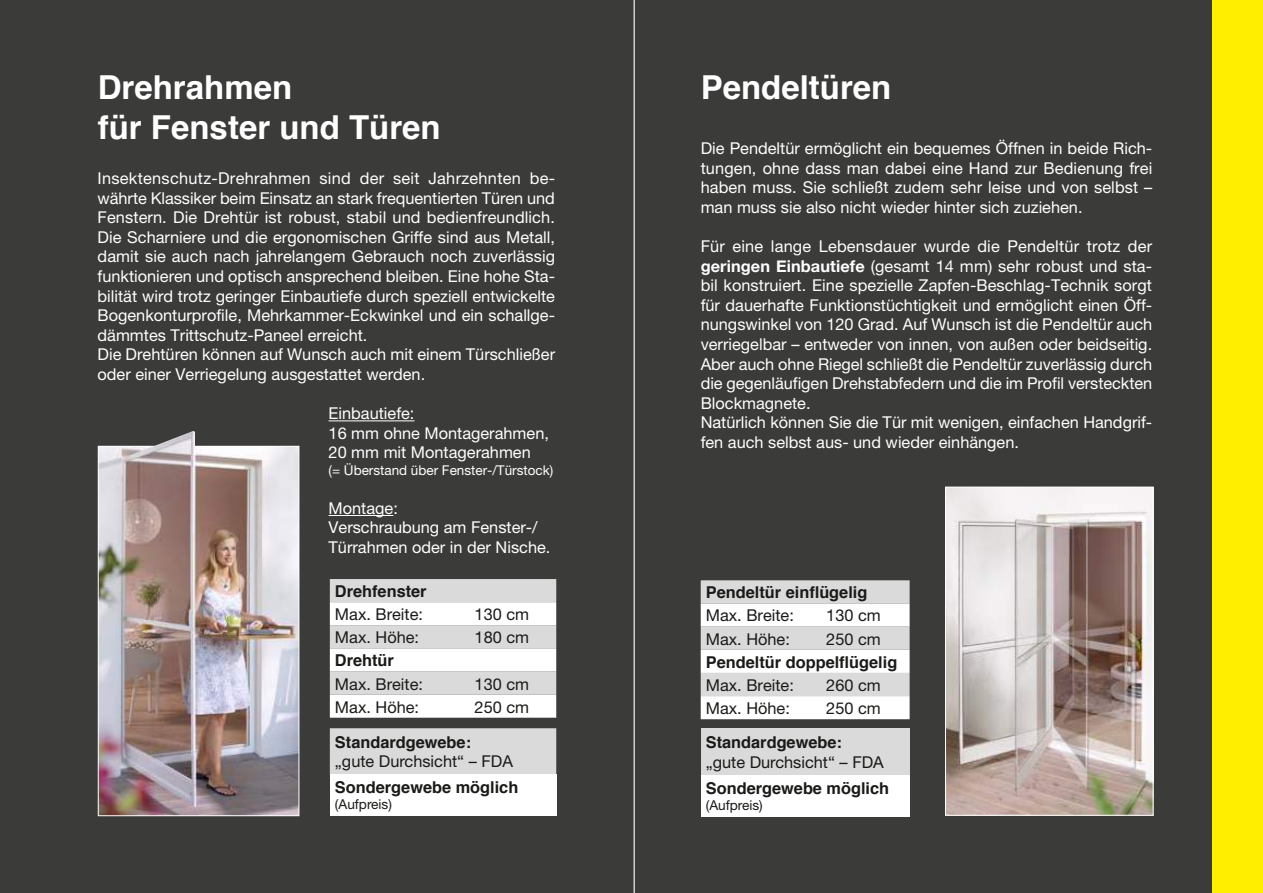
<style>
.page{position:relative;width:1263px;height:893px;background:#fff}
.page>*{position:absolute;margin:0;border:0;box-sizing:border-box;transform-origin:0 0}
.t1{font:700 33px/39.6px "Helvetica";color:#fff}
.t2{font:16.35px/19.6px "Helvetica Neue";color:#fff}
.t3{font:16.35px "Helvetica Neue";color:#1a1a18}
.t4{font:700 16.35px "Helvetica";color:#1a1a18}
.t5{font:13.65px "Helvetica Neue";color:#1a1a18}
.t6{font:13.5px "Helvetica Neue";color:#fff}
.s1{font-weight:700}
</style>
<div class="page">
<div style="left:0;top:0;width:1239px;height:893px;background:#3b3b3a"></div>
<div style="left:1212px;top:0;width:51px;height:893px;background:#fe0"></div>
<hr style="left:634px;top:0;width:1px;height:893px;background:#fff">
<hr style="left:329px;top:420px;width:85px;height:1px;background:#fff">
<hr style="left:329px;top:515px;width:64px;height:1px;background:#fff">
<img style="left:100px;top:448px;width:197px;height:366px">
<div style="left:98px;top:446px;width:201px;height:370px;border:1px solid #fff"></div>
<svg style="left:330px;top:579px;width:226px;height:195px;background:#ddd"></svg>
<div style="left:330px;top:774px;width:226px;height:42px;background:#fff"></div>
<img style="left:121px;top:431px;width:140px;height:325px">
<img style="left:947px;top:489px;width:204px;height:325px">
<div style="left:945px;top:487px;width:208px;height:329px;border:1px solid #fff"></div>
<div style="left:701px;top:729px;width:209px;height:46px;background:#dadada"></div>
<div style="left:701px;top:775px;width:209px;height:41px;background:#fff"></div>
<svg style="left:701px;top:580px;width:209px;height:139px;background:#eaeaea"></svg>
<h1 class="t1" style="left:98px;top:68px;width:344px">Drehrahmen<br>für Fenster und Türen</h1>
<p class="t2" style="left:98px;top:168px;width:459px">Insektenschutz-Drehrahmen sind der seit Jahrzehnten be&shy;währte Klassiker beim Einsatz an stark frequentierten Türen und Fenstern. Die Drehtür ist robust, stabil und bedienfreundlich.<br>Die Scharniere und die ergonomischen Griffe sind aus Metall, damit sie auch nach jahrelangem Gebrauch noch zuverlässig funktionieren und optisch ansprechend bleiben. Eine hohe Sta&shy;bilität wird trotz geringer Einbautiefe durch speziell entwickelte Bogenkonturprofile, Mehrkammer-Eckwinkel und ein schallge&shy;dämmtes Trittschutz-Paneel erreicht.<br>Die Drehtüren können auf Wunsch auch mit einem Türschließer oder einer Verriegelung ausgestattet werden.</p>
<p class="t2" style="left:329px;top:403px;width:222px">Einbautiefe:<br>16 mm ohne Montagerahmen,<br>20 mm mit Montagerahmen</p>
<p class="t6" style="left:329px;top:462px;width:226px">(= Überstand über Fenster-/Türstock)</p>
<p class="t2" style="left:329px;top:498px;width:223px">Montage:<br>Verschraubung am Fenster-/<br>Türrahmen oder in der Nische.</p>
<p class="t4" style="left:335px;top:578px;width:93px">Drehfenster</p>
<p class="t3" style="left:335px;top:605px;width:90px">Max. Breite:</p>
<p class="t3" style="left:475px;top:605px;width:56px">130 cm</p>
<p class="t3" style="left:335px;top:628px;width:86px">Max. Höhe:</p>
<p class="t3" style="left:475px;top:628px;width:56px">180 cm</p>
<p class="t4" style="left:335px;top:647px;width:60px">Drehtür</p>
<p class="t3" style="left:335px;top:674px;width:90px">Max. Breite:</p>
<p class="t3" style="left:475px;top:674px;width:56px">130 cm</p>
<p class="t3" style="left:335px;top:697px;width:86px">Max. Höhe:</p>
<p class="t3" style="left:475px;top:697px;width:56px">250 cm</p>
<p class="t4" style="left:335px;top:729px;width:138px">Standardgewebe:</p>
<p class="t3" style="left:335px;top:752px;width:179px">„gute Durchsicht“ – FDA</p>
<p class="t4" style="left:335px;top:774px;width:185px">Sondergewebe möglich</p>
<p class="t5" style="left:335px;top:796px;width:58px">(Aufpreis)</p>
<h1 class="t1" style="left:701px;top:68px;width:192px">Pendeltüren</h1>
<p class="t2" style="left:701px;top:138px;width:453px;text-align:justify">Die Pendeltür ermöglicht ein bequemes Öffnen in beide Rich&shy;tungen, ohne dass man dabei eine Hand zur Bedienung frei haben muss. Sie schließt zudem sehr leise und von selbst – man muss sie also nicht wieder hinter sich zuziehen.</p>
<p class="t2" style="left:701px;top:236px;width:453px">Für eine lange Lebensdauer wurde die Pendeltür trotz der <span class="s1">geringen Einbautiefe</span> (gesamt 14 mm) sehr robust und sta&shy;bil konstruiert. Eine spezielle Zapfen-Beschlag-Technik sorgt für dauerhafte Funktionstüchtigkeit und ermöglicht einen Öff&shy;nungswinkel von 120 Grad. Auf Wunsch ist die Pendeltür auch verriegelbar – entweder von innen, von außen oder beidseitig.<br>Aber auch ohne Riegel schließt die Pendeltür zuverlässig durch die gegenläufigen Drehstabfedern und die im Profil versteckten Blockmagnete.<br>Natürlich können Sie die Tür mit wenigen, einfachen Handgrif&shy;fen auch selbst aus- und wieder einhängen.</p>
<p class="t4" style="left:706px;top:579px;width:163px">Pendeltür einflügelig</p>
<p class="t3" style="left:706px;top:606px;width:90px">Max. Breite:</p>
<p class="t3" style="left:826px;top:606px;width:56px">130 cm</p>
<p class="t3" style="left:706px;top:629px;width:86px">Max. Höhe:</p>
<p class="t3" style="left:826px;top:629px;width:56px">250 cm</p>
<p class="t4" style="left:706px;top:649px;width:193px">Pendeltür doppelflügelig</p>
<p class="t3" style="left:706px;top:675px;width:90px">Max. Breite:</p>
<p class="t3" style="left:826px;top:675px;width:56px">260 cm</p>
<p class="t3" style="left:706px;top:698px;width:86px">Max. Höhe:</p>
<p class="t3" style="left:826px;top:698px;width:56px">250 cm</p>
<p class="t4" style="left:706px;top:729px;width:138px">Standardgewebe:</p>
<p class="t3" style="left:706px;top:752px;width:179px">„gute Durchsicht“ – FDA</p>
<p class="t4" style="left:706px;top:775px;width:185px">Sondergewebe möglich</p>
<p class="t5" style="left:706px;top:797px;width:58px">(Aufpreis)</p>
</div>
